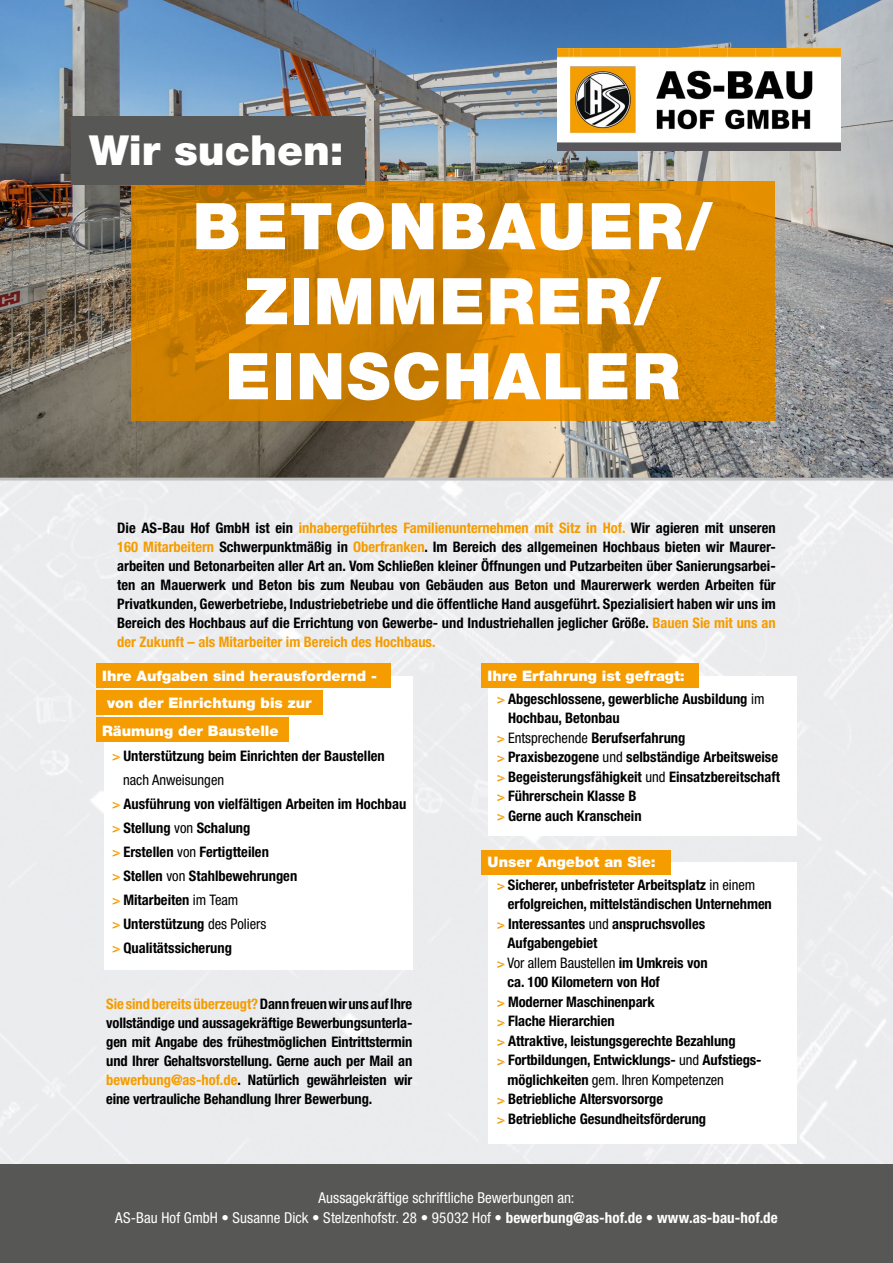
<style>
.page{position:relative;width:893px;height:1263px;background:#fff}
.page>*{position:absolute;margin:0;border:0;box-sizing:border-box;transform-origin:0 0}
.t1{font:900 64.5px/75px "Helvetica Neue";letter-spacing:.03em;color:#fff;text-align:center}
.t2{font:900 41.4px "Helvetica Neue";color:#fff}
.t3{font:condensed 15px/19.5px "Helvetica Neue";letter-spacing:.005em;color:#fff;text-align:center}
.t4{font:700 condensed 14.55px/19.5px "Helvetica Neue";color:#000}
.t5{font:900 14.55px "Helvetica Neue";color:#fff}
.t6{font:condensed 14.55px "Helvetica Neue";color:#000}
.s1{color:#f59c00}
.s2{font-weight:400}
.s3{font-weight:900;font-stretch:normal;color:#fff}
.s4{font-weight:700}
</style>
<div class="page">
<img style="left:0;top:0;width:893px;height:1164px">
<hr style="left:0;top:478px;width:893px;height:2px;background:#c2c2c2">
<div style="left:0;top:1164px;width:893px;height:99px;background:#575756"></div>
<img style="left:557px;top:49px;width:283px;height:101px">
<div style="left:105px;top:676px;width:308px;height:294px;background:#fff"></div>
<div style="left:96px;top:691px;width:226px;height:24px;background:#f59c00"></div>
<div style="left:96px;top:664px;width:294px;height:24px;background:#f59c00"></div>
<div style="left:96px;top:718px;width:192px;height:24px;background:#f59c00"></div>
<svg style="left:113px;top:754px;width:7px;height:6px"></svg>
<svg style="left:113px;top:802px;width:7px;height:6px"></svg>
<svg style="left:113px;top:826px;width:7px;height:6px"></svg>
<svg style="left:113px;top:850px;width:7px;height:6px"></svg>
<svg style="left:113px;top:874px;width:7px;height:6px"></svg>
<svg style="left:113px;top:898px;width:7px;height:6px"></svg>
<svg style="left:113px;top:922px;width:7px;height:6px"></svg>
<svg style="left:113px;top:946px;width:7px;height:6px"></svg>
<div style="left:488px;top:676px;width:309px;height:160px;background:#fff"></div>
<div style="left:481px;top:664px;width:218px;height:24px;background:#f59c00"></div>
<svg style="left:497px;top:697px;width:8px;height:6px"></svg>
<svg style="left:497px;top:736px;width:8px;height:6px"></svg>
<svg style="left:497px;top:755px;width:8px;height:7px"></svg>
<svg style="left:497px;top:775px;width:8px;height:6px"></svg>
<svg style="left:497px;top:794px;width:8px;height:7px"></svg>
<svg style="left:497px;top:814px;width:8px;height:6px"></svg>
<div style="left:488px;top:862px;width:309px;height:282px;background:#fff"></div>
<div style="left:481px;top:850px;width:190px;height:24px;background:#f59c00"></div>
<svg style="left:497px;top:883px;width:8px;height:7px"></svg>
<svg style="left:497px;top:922px;width:8px;height:7px"></svg>
<svg style="left:497px;top:961px;width:8px;height:7px"></svg>
<svg style="left:497px;top:1000px;width:8px;height:7px"></svg>
<svg style="left:497px;top:1019px;width:8px;height:7px"></svg>
<svg style="left:497px;top:1039px;width:8px;height:7px"></svg>
<svg style="left:497px;top:1058px;width:8px;height:7px"></svg>
<svg style="left:497px;top:1097px;width:8px;height:7px"></svg>
<svg style="left:497px;top:1117px;width:8px;height:7px"></svg>
<svg style="left:131px;top:181px;width:644px;height:239px;background:#d38300"></svg>
<div style="left:71px;top:116px;width:294px;height:69px;background:#575756"></div>
<h2 class="t2" style="left:89px;top:126px;width:256px">Wir suchen:</h2>
<h1 class="t1" style="left:193px;top:188px;width:521px">BETONBAUER/<br>ZIMMERER/<br>EINSCHALER</h1>
<p class="t4" style="left:117px;top:518px;width:660px;line-height:19px;text-align:justify">Die AS-Bau Hof GmbH ist ein <span class="s1">inhabergeführtes Familienunternehmen mit Sitz in Hof.</span> Wir agieren mit unseren <span class="s1">160 Mitarbeitern</span> Schwerpunktmäßig in <span class="s1">Oberfranken</span>. Im Bereich des allgemeinen Hochbaus bieten wir Maurer&shy;arbeiten und Betonarbeiten aller Art an. Vom Schließen kleiner Öffnungen und Putzarbeiten über Sanierungsarbei&shy;ten an Mauerwerk und Beton bis zum Neubau von Gebäuden aus Beton und Maurerwerk werden Arbeiten für Privatkunden, Gewerbetriebe, Industriebetriebe und die öffentliche Hand ausgeführt. Spezialisiert haben wir uns im Bereich des Hochbaus auf die Errichtung von Gewerbe- und Industriehallen jeglicher Größe. <span class="s1">Bauen Sie mit uns an der Zukunft – als Mitarbeiter im Bereich des Hochbaus.</span></p>
<p class="t5" style="left:102px;top:667px;width:276px">Ihre Aufgaben sind herausfordernd -</p>
<p class="t5" style="left:107px;top:694px;width:206px">von der Einrichtung bis zur</p>
<p class="t5" style="left:102px;top:722px;width:178px">Räumung der Baustelle</p>
<p class="t4" style="left:123px;top:745px;width:263px">Unterstützung beim Einrichten der Baustellen</p>
<p class="t6" style="left:123px;top:771px;width:103px">nach Anweisungen</p>
<p class="t4" style="left:123px;top:791px;width:284px;line-height:24px">Ausführung von vielfältigen Arbeiten im Hochbau<br>Stellung <span class="s2">von</span> Schalung<br>Erstellen <span class="s2">von</span> Fertigtteilen<br>Stellen <span class="s2">von</span> Stahlbewehrungen<br>Mitarbeiten <span class="s2">im Team<br></span>Unterstützung <span class="s2">des Poliers<br></span>Qualitätssicherung</p>
<p class="t4" style="left:106px;top:994px;width:308px;line-height:19px;text-align:justify"><span class="s1">Sie sind bereits überzeugt?</span> Dann freuen wir uns auf Ihre vollständige und aussagekräftige Bewerbungsunterla&shy;gen mit Angabe des frühestmöglichen Eintrittstermin und Ihrer Gehaltsvorstellung. Gerne auch per Mail an <span class="s1">bewerbung@as-hof.de</span>. Natürlich gewährleisten wir eine vertrauliche Behandlung Ihrer Bewerbung.</p>
<p class="t4" style="left:508px;top:664px;width:258px;line-height:22.5px;text-indent:-20px"><span class="s3">Ihre Erfahrung ist gefragt:<br></span>Abgeschlossene, gewerbliche Ausbildung <span class="s2">im</span></p>
<p class="t4" style="left:508px;top:708px;width:273px">Hochbau, Betonbau<br><span class="s2">Entsprechende</span> Berufserfahrung<br>Praxisbezogene <span class="s2">und</span> selbständige Arbeitsweise<br>Begeisterungsfähigkeit <span class="s2">und</span> Einsatzbereitschaft<br>Führerschein Klasse B<br>Gerne auch Kranschein</p>
<p class="t4" style="left:508px;top:851px;width:249px;line-height:22.5px;text-indent:-20px"><span class="s3">Unser Angebot an Sie:<br></span>Sicherer, unbefristeter Arbeitsplatz <span class="s2">in einem</span></p>
<p class="t4" style="left:507px;top:894px;width:266px">erfolgreichen, mittelständischen Unternehmen Interessantes <span class="s2">und</span> anspruchsvolles Aufgabengebiet<br><span class="s2">Vor allem Baustellen</span> im Umkreis von<br>ca. 100 Kilometern von Hof<br>Moderner Maschinenpark<br>Flache Hierarchien<br>Attraktive, leistungsgerechte Bezahlung Fortbildungen, Entwicklungs- <span class="s2">und</span> Aufstiegs&shy;möglichkeiten <span class="s2">gem. Ihren Kompetenzen </span>Betriebliche Altersvorsorge<br>Betriebliche Gesundheitsförderung</p>
<p class="t3" style="left:115px;top:1188px;width:664px">Aussagekräftige schriftliche Bewerbungen an:<br>AS-Bau Hof GmbH • Susanne Dick • Stelzenhofstr. 28 • 95032 Hof • <span class="s4">bewerbung@as-hof.de</span> • <span class="s4">www.as-bau-hof.de</span></p>
</div>
